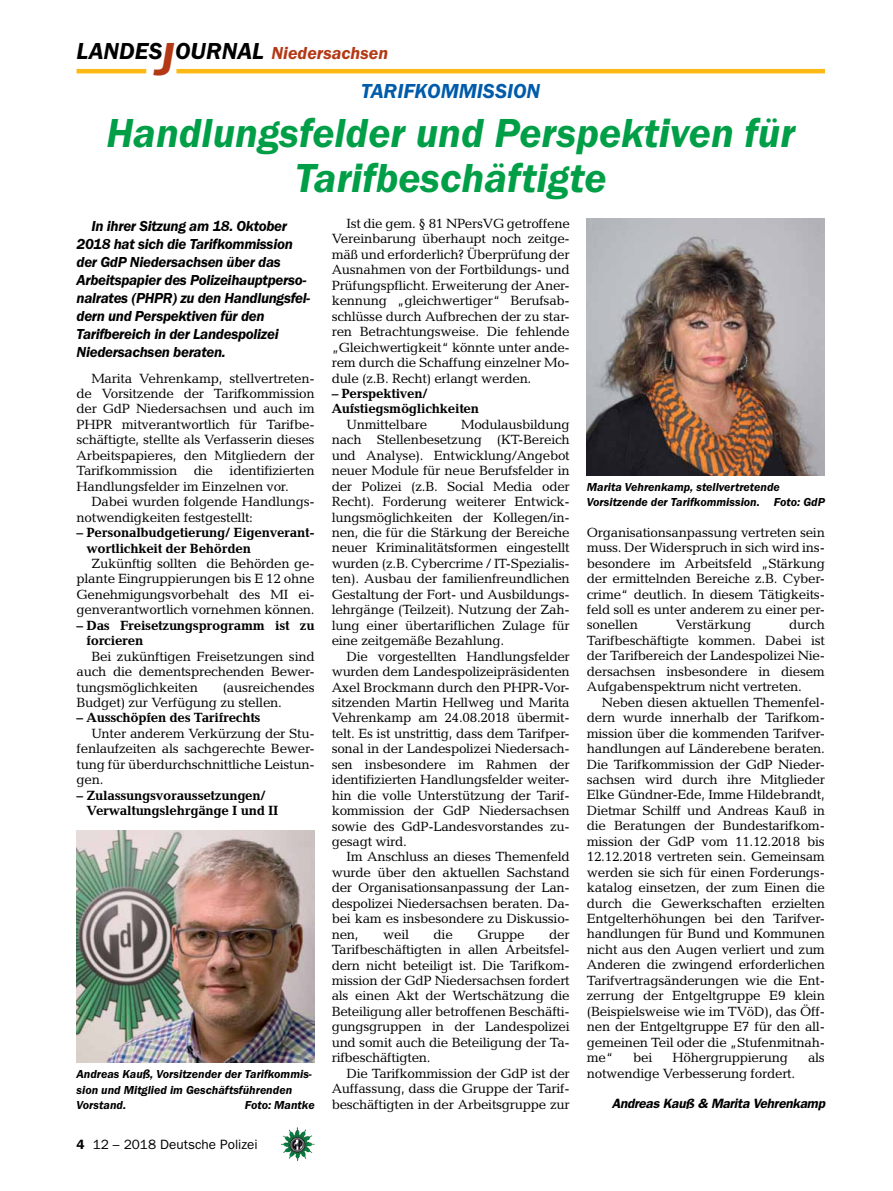
<style>
.page{position:relative;width:893px;height:1191px;background:#fff}
.page>*{position:absolute;margin:0;border:0;box-sizing:border-box;transform-origin:0 0}
.t1{font:italic 600 42px/45px "Franklin Gothic Itc T";color:#009f47;text-align:center}
.t2{font:italic 600 21px "Franklin Gothic Itc T";color:#005baa}
.t3{font:italic 600 18px "Franklin Gothic Itc T";color:#b33916}
.t4{font:italic 600 15px/18px "Franklin Gothic Itc T";letter-spacing:-.02em;color:#000}
.t5{font:13.5px/15.5px "Candida";letter-spacing:-.02em;color:#000;text-align:justify}
.t6{font:700 13.5px/15.5px "Candida";letter-spacing:-.02em;color:#000}
.t7{font:italic 600 13.5px "Franklin Gothic";letter-spacing:-.02em;color:#000}
.t8{font:13.5px "Franklin Gothic";color:#000}
.t9{font:italic 600 12px/15.5px "Franklin Gothic Itc T";color:#000}
.s1{font-size:24px;color:#000}
.s2{font-size:48px}
.s3{font-weight:600}
</style>
<div class="page">
<hr style="left:77px;top:69px;width:69px;height:4px;background:#fdb913">
<hr style="left:176px;top:69px;width:649px;height:4px;background:#fdb913">
<img style="left:281px;top:1128px;width:16px;height:24px">
<img style="left:77px;top:830px;width:238px;height:232px">
<img style="left:587px;top:219px;width:238px;height:256px">
<h3 class="t3" style="left:77px;top:42px;width:313px"><span class="s1">LANDES</span><span class="s2">J</span><span class="s1">OURNAL</span> Niedersachsen</h3>
<h2 class="t2" style="left:361px;top:79px;width:167px">Tarifkommission</h2>
<h1 class="t1" style="left:106px;top:110px;width:690px">Handlungsfelder und Perspektiven für<br>Tarifbeschäftigte</h1>
<p class="t5" style="left:332px;top:216px;width:240px;text-indent:15px">Ist die gem. § 81 NPersVG getroffene Vereinbarung überhaupt noch zeitge&shy;mäß und erforderlich? Überprüfung der Ausnahmen von der Fortbildungs- und Prüfungspflicht. Erweiterung der Aner&shy;kennung „gleichwertiger“ Berufsab&shy;schlüsse durch Aufbrechen der zu star&shy;ren Betrachtungsweise. Die fehlende „Gleichwertigkeit“ könnte unter ande&shy;rem durch die Schaffung einzelner Mo&shy;dule (z.B. Recht) erlangt werden.</p>
<p class="t6" style="left:332px;top:385px;width:149px">– Perspektiven/<br>Aufstiegsmöglichkeiten</p>
<p class="t5" style="left:347px;top:416px;width:82px">Unmittelbare</p>
<p class="t4" style="left:77px;top:217px;width:235px;text-indent:15px">In ihrer Sitzung am 18. Oktober<br>2018 hat sich die Tarifkommission der GdP Niedersachsen über das<br>Arbeitspapier des Polizeihauptperso&shy;nalrates (PHPR) zu den Handlungsfel&shy;dern und Perspektiven für den<br>Tarifbereich in der Landespolizei<br>Niedersachsen beraten.</p>
<p class="t5" style="left:77px;top:370px;width:240px;text-indent:15px">Marita Vehrenkamp, stellvertreten&shy;de Vorsitzende der Tarifkommission der GdP Niedersachsen und auch im PHPR mitverantwortlich für Tarifbe&shy;schäftigte, stellte als Verfasserin dieses Arbeitspapieres, den Mitgliedern der Tarifkommission die identifizierten Handlungsfelder im Einzelnen vor.</p>
<p class="t5" style="left:77px;top:494px;width:240px;text-indent:15px">Dabei wurden folgende Handlungs&shy;notwendigkeiten festgestellt:</p>
<p class="t6" style="left:87px;top:525px;width:230px;text-indent:-10px">– Personalbudgetierung/ Eigenverant&shy;wortlichkeit der Behörden</p>
<p class="t5" style="left:77px;top:555px;width:240px;text-indent:15px">Zukünftig sollten die Behörden ge&shy;plante Eingruppierungen bis E 12 ohne Genehmigungsvorbehalt des MI ei&shy;genverantwortlich vornehmen können.</p>
<p class="t6" style="left:87px;top:617px;width:230px;text-indent:-10px">– Das Freisetzungsprogramm ist zu forcieren</p>
<p class="t5" style="left:77px;top:648px;width:240px;text-indent:15px">Bei zukünftigen Freisetzungen sind auch die dementsprechenden Bewer&shy;tungsmöglichkeiten</p>
<p class="t5" style="left:332px;top:416px;width:240px;text-indent:129px">Modulausbildung nach Stellenbesetzung (KT-Bereich und Analyse). Entwicklung/Angebot neuer Module für neue Berufsfelder in der Polizei (z.B. Social Media oder Recht). Forderung weiterer Entwick&shy;lungsmöglichkeiten der Kollegen/in&shy;nen, die für die Stärkung der Bereiche neuer Kriminalitätsformen eingestellt wurden (z.B. Cybercrime / IT-Spezialis&shy;ten). Ausbau der familienfreundlichen Gestaltung der Fort- und Ausbildungs&shy;lehrgänge (Teilzeit). Nutzung der Zah&shy;lung einer übertariflichen Zulage für eine zeitgemäße Bezahlung.</p>
<p class="t5" style="left:332px;top:648px;width:240px;text-indent:15px">Die vorgestellten Handlungsfelder wurden dem Landespolizeipräsidenten Axel Brockmann durch den PHPR-Vor&shy;sitzenden Martin Hellweg und Marita Vehrenkamp am 24.08.2018 übermit&shy;telt. Es ist unstrittig, dass dem Tarifper&shy;sonal in der Landespolizei Niedersach&shy;sen insbesondere im Rahmen der identifizierten Handlungsfelder weiter&shy;hin die volle Unterstützung der Tarif&shy;kommission der GdP Niedersachsen sowie des GdP-Landesvorstandes zu&shy;gesagt wird.</p>
<p class="t5" style="left:332px;top:849px;width:240px;text-indent:15px">Im Anschluss an dieses Themenfeld wurde über den aktuellen Sachstand der Organisationsanpassung der Lan&shy;despolizei Niedersachsen beraten. Da&shy;bei kam es insbesondere zu Diskussio&shy;nen,</p>
<p class="t9" style="left:587px;top:479px;width:240px">Marita Vehrenkamp, stellvertretende<br>Vorsitzende der Tarifkommission. Foto: GdP</p>
<p class="t5" style="left:587px;top:524px;width:240px">Organisationsanpassung vertreten sein muss. Der Widerspruch in sich wird ins&shy;besondere im Arbeitsfeld „Stärkung der ermittelnden Bereiche z.B. Cyber&shy;crime“ deutlich. In diesem Tätigkeits&shy;feld soll es unter anderem zu einer per&shy;sonellen</p>
<p class="t5" style="left:587px;top:617px;width:240px;text-indent:202px">durch Tarifbeschäftigte kommen. Dabei ist der Tarifbereich der Landespolizei Nie&shy;dersachsen insbesondere in diesem Aufgabenspektrum nicht vertreten.</p>
<p class="t5" style="left:587px;top:694px;width:240px;text-indent:15px">Neben diesen aktuellen Themenfel&shy;dern wurde innerhalb der Tarifkom&shy;mission über die kommenden Tarifver&shy;handlungen auf Länderebene beraten.<br>Die Tarifkommission der GdP Nieder&shy;sachsen wird durch ihre Mitglieder Elke Gündner-Ede, Imme Hildebrandt, Dietmar Schilff und Andreas Kauß in die Beratungen der Bundestarifkom&shy;mission der GdP vom 11.12.2018 bis 12.12.2018 vertreten sein. Gemeinsam werden sie sich für einen Forderungs&shy;katalog einsetzen, der zum Einen die durch die Gewerkschaften erzielten Entgelterhöhungen bei den Tarifver&shy;handlungen für Bund und Kommunen nicht aus den Augen verliert und zum Anderen die zwingend erforderlichen Tarifvertragsänderungen wie die Ent&shy;zerrung der Entgeltgruppe E9 klein (Beispielsweise wie im TVöD), das Öff&shy;nen der Entgeltgruppe E7 für den all&shy;gemeinen Teil oder die „Stufenmitnah&shy;me“</p>
<p class="t5" style="left:676px;top:617px;width:77px">Verstärkung</p>
<p class="t5" style="left:77px;top:679px;width:240px;text-indent:146px">(ausreichendes<br>Budget) zur Verfügung zu stellen.</p>
<p class="t6" style="left:77px;top:710px;width:186px">– Ausschöpfen des Tarifrechts</p>
<p class="t5" style="left:77px;top:725px;width:240px;text-indent:15px">Unter anderem Verkürzung der Stu&shy;fenlaufzeiten als sachgerechte Bewer&shy;tung für überdurchschnittliche Leistun&shy;gen.</p>
<p class="t6" style="left:87px;top:787px;width:193px;text-indent:-10px">– Zulassungsvoraussetzungen/<br>Verwaltungslehrgänge I und II</p>
<p class="t5" style="left:332px;top:926px;width:240px;text-indent:218px">der Tarifbeschäftigten in allen Arbeitsfel&shy;dern nicht beteiligt ist. Die Tarifkom&shy;mission der GdP Niedersachsen fordert als einen Akt der Wertschätzung die Beteiligung aller betroffenen Beschäfti&shy;gungsgruppen in der Landespolizei und somit auch die Beteiligung der Ta&shy;rifbeschäftigten.</p>
<p class="t5" style="left:332px;top:1065px;width:240px;text-indent:15px">Die Tarifkommission der GdP ist der Auffassung, dass die Gruppe der Tarif&shy;beschäftigten in der Arbeitsgruppe zur</p>
<p class="t5" style="left:383px;top:926px;width:27px">weil</p>
<p class="t5" style="left:434px;top:926px;width:21px">die</p>
<p class="t5" style="left:477px;top:926px;width:49px">Gruppe</p>
<p class="t5" style="left:633px;top:1049px;width:21px">bei</p>
<p class="t5" style="left:672px;top:1049px;width:117px">Höhergruppierung</p>
<p class="t5" style="left:808px;top:1049px;width:18px">als</p>
<p class="t5" style="left:587px;top:1065px;width:210px">notwendige Verbesserung fordert.</p>
<p class="t7" style="left:612px;top:1095px;width:215px">Andreas Kauß &amp; Marita Vehrenkamp</p>
<p class="t9" style="left:77px;top:1066px;width:237px">Andreas Kauß, Vorsitzender der Tarifkommis&shy;sion und Mitglied im Geschäftsführenden<br>Vorstand.</p>
<p class="t9" style="left:245px;top:1097px;width:71px">Foto: Mantke</p>
<p class="t8" style="left:77px;top:1136px;width:183px"><span class="s3">4</span> 12 – 2018 Deutsche Polizei</p>
</div>
